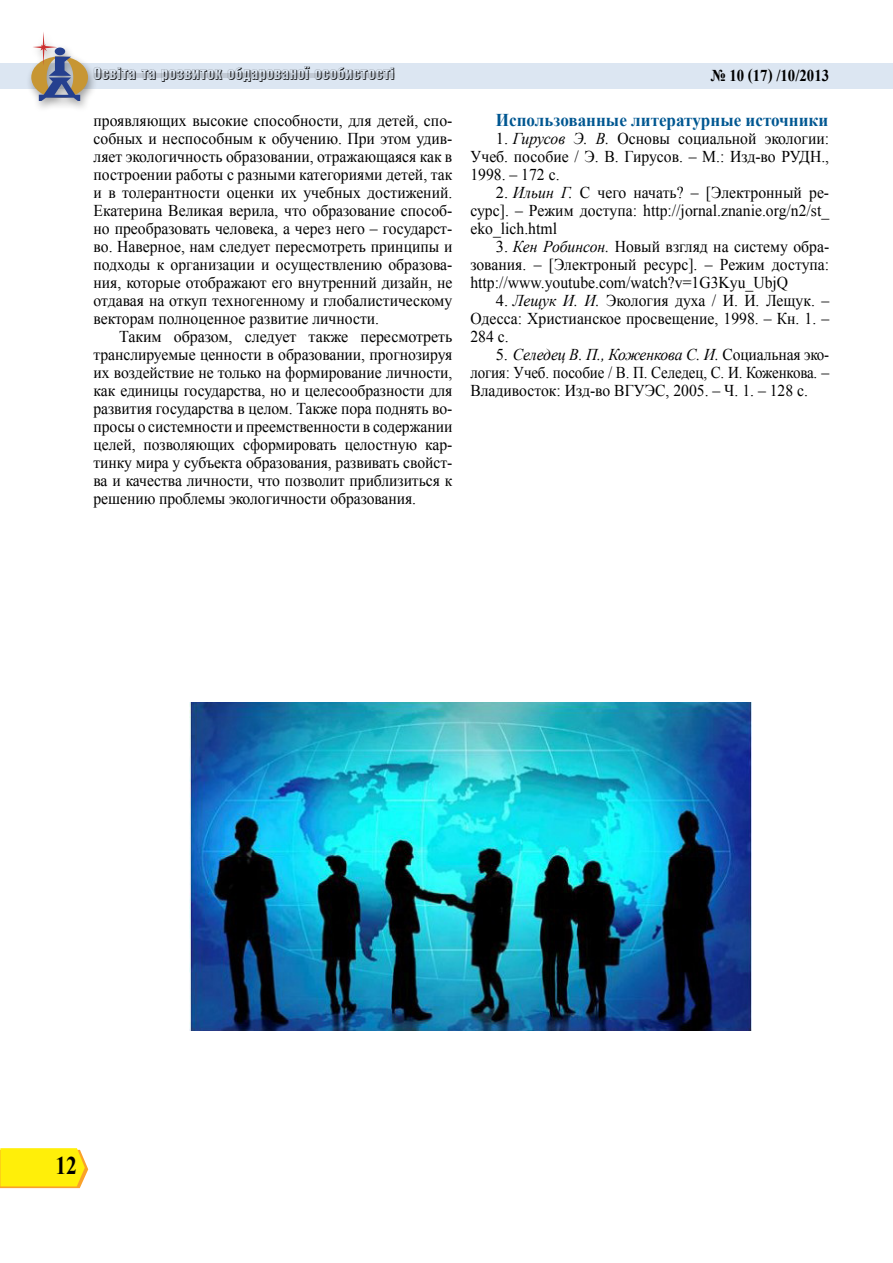
<style>
.page{position:relative;width:893px;height:1263px;background:#fff}
.page>*{position:absolute;margin:0;border:0;box-sizing:border-box;transform-origin:0 0}
.t1{font:700 25.5px "Times New Roman";color:#000;scale:.85 1}
.t2{font:700 18px "Times New Roman";color:#005791;scale:.95 1}
.t3{font:16.5px/18px "Times New Roman";color:#000;text-align:justify}
.t4{font:16.5px/18px "Times New Roman";color:#000;text-align:justify;scale:.95 1}
.t5{font:16.5px "Helios Compr Shadow";color:#000}
.t6{font:700 16.5px "Times New Roman";color:#000;scale:.9 1}
.s1{font-style:italic}
</style>
<div class="page">
<div style="left:1px;top:63px;width:892px;height:26px;background:#dce6f2"></div>
<svg style="left:0;top:1148px;width:88px;height:40px;background:#feea18"></svg>
<hr style="left:94px;top:73px;width:300px;height:4px;background:#c2cad5">
<div style="left:26px;top:30px;width:72px;height:82px;background:#000;opacity:.37"></div>
<svg style="left:31px;top:31px;width:57px;height:70px"></svg>
<img style="left:190px;top:702px;width:561px;height:329px">
<p class="t5" style="left:94px;top:65px;width:303px">Освіта та розвиток обдарованої особистості</p>
<p class="t4" style="left:94px;top:111px;width:379px">проявляющих высокие способности, для детей, спо&shy;собных и неспособным к обучению. При этом удив&shy;ляет экологичность образовании, отражающаяся как в построении работы с разными категориями детей, так и в толерантности оценки их учебных достижений.<br>Екатерина Великая верила, что образование способ&shy;но преобразовать человека, а через него – государст&shy;во. Наверное, нам следует пересмотреть принципы и подходы к организации и осуществлению образова&shy;ния, которые отображают его внутренний дизайн, не отдавая на откуп техногенному и глобалистическому векторам полноценное развитие личности.</p>
<p class="t3" style="left:94px;top:327px;width:360px;text-indent:26px">Таким образом, следует также пересмотреть транслируемые ценности в образовании, прогнозируя их воздействие не только на формирование личности, как единицы государства, но и целесообразности для развития государства в целом. Также пора поднять во&shy;просы о системности и преемственности в содержании целей, позволяющих сформировать целостную кар&shy;тинку мира у субъекта образования, развивать свойст&shy;ва и качества личности, что позволит приблизиться к решению проблемы экологичности образования.</p>
<p class="t6" style="left:711px;top:64px;width:133px">№ 10 (17) /10/2013</p>
<p class="t2" style="left:496px;top:108px;width:351px">Использованные литературные источники</p>
<p class="t3" style="left:470px;top:129px;width:360px;text-indent:26px">1. <span class="s1">Гирусов Э. В.</span> Основы социальной экологии:<br>Учеб. пособие / Э. В. Гирусов. – М.: Изд-во РУДН., 1998. – 172 с.</p>
<p class="t3" style="left:470px;top:183px;width:360px;text-indent:26px">2. <span class="s1">Ильин Г.</span> С чего начать? – [Электронный ре&shy;сурс]. – Режим доступа: http://jornal.znanie.org/n2/st_ eko_lich.html</p>
<p class="t3" style="left:470px;top:237px;width:360px;text-indent:26px">3. <span class="s1">Кен Робинсон.</span> Новый взгляд на систему обра&shy;зования. – [Электроный ресурс]. – Режим доступа: http://www.youtube.com/watch?v=1G3Kyu_UbjQ</p>
<p class="t3" style="left:470px;top:291px;width:360px;text-indent:26px">4. <span class="s1">Лещук И. И.</span> Экология духа / И. И. Лещук. – Одесса: Христианское просвещение, 1998. – Кн. 1. – 284 с.</p>
<p class="t3" style="left:470px;top:345px;width:360px;text-indent:26px">5. <span class="s1">Селедец В. П., Коженкова С. И.</span> Социальная эко&shy;логия: Учеб. пособие / В. П. Селедец, С. И. Коженкова. – Владивосток: Изд-во ВГУЭС, 2005. – Ч. 1. – 128 с.</p>
<h1 class="t1" style="left:55px;top:1148px;width:27px">12</h1>
</div>
